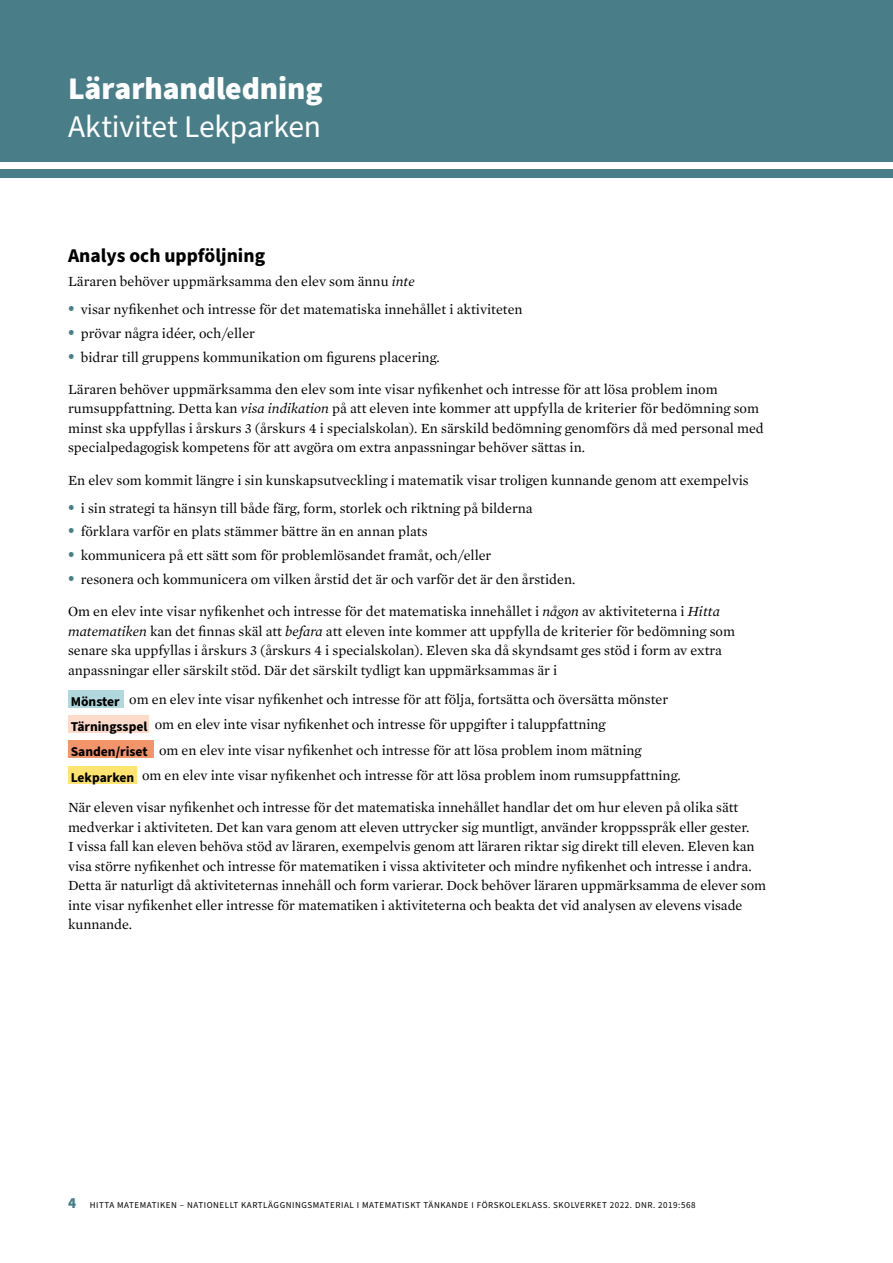
<style>
.page{position:relative;width:893px;height:1263px;background:#fff}
.page>*{position:absolute;margin:0;border:0;box-sizing:border-box;transform-origin:0 0}
.t1{font:31.5px "Source Sans Pro";letter-spacing:-.005em;color:#fff}
.t2{font:900 31.5px "Source Sans Pro";color:#fff}
.t3{font:700 19.5px "Source Sans Pro";color:#000}
.bröd_avstånd_före{font:14.25px/19.5px "Mercury Text G1";color:#000}
.bröd{font:14.25px "Mercury Text G1";color:#000}
.Tabell_rubrik{font:700 13.5px "Source Sans Pro";color:#000}
.Tabell_rubrik_svart{font:700 13.5px "Source Sans Pro";color:#000}
.t4{font:9px "Source Sans Pro";letter-spacing:.06em;color:#000}
.s1{font-style:italic}
.s2{font-family:"Source Sans Pro";font-size:21px;color:#497e89}
.s3{font-weight:900;font-size:15px;color:#497e89}
</style>
<div class="page">
<div style="left:0;top:0;width:893px;height:162px;background:#497e89"></div>
<div style="left:0;top:169px;width:893px;height:9px;background:#497e89"></div>
<div style="left:68px;top:690px;width:55px;height:17px;background:#b0d8dd"></div>
<div style="left:68px;top:716px;width:81px;height:17px;background:#fcdbcb"></div>
<div style="left:68px;top:741px;width:85px;height:17px;background:#f3956b"></div>
<div style="left:68px;top:766px;width:68px;height:17px;background:#ffe56f"></div>
<h1 class="t2" style="left:68px;top:67px;width:256px">Lärarhandledning</h1>
<h1 class="t1" style="left:68px;top:105px;width:255px">Aktivitet Lekparken</h1>
<h2 class="t3" style="left:68px;top:243px;width:199px">Analys och uppföljning</h2>
<p class="bröd" style="left:68px;top:271px;width:348px">Läraren behöver uppmärksamma den elev som ännu <span class="s1">inte</span></p>
<p class="bröd_avstånd_före" style="left:68px;top:299px;width:456px"><span class="s2">•</span> visar nyfikenhet och intresse för det matematiska innehållet i aktiviteten</p>
<p class="bröd_avstånd_före" style="left:68px;top:323px;width:189px"><span class="s2">•</span> prövar några idéer, och/eller</p>
<p class="bröd_avstånd_före" style="left:68px;top:346px;width:373px"><span class="s2">•</span> bidrar till gruppens kommunikation om figurens placering.</p>
<p class="bröd_avstånd_före" style="left:68px;top:379px;width:697px">Läraren behöver uppmärksamma den elev som inte visar nyfikenhet och intresse för att lösa problem inom rumsuppfattning. Detta kan <span class="s1">visa indikation</span> på att eleven inte kommer att uppfylla de kriterier för bedömning som minst ska uppfyllas i årskurs 3 (årskurs 4 i specialskolan). En särskild bedömning genomförs då med personal med specialpedagogisk kompetens för att avgöra om extra anpassningar behöver sättas in.</p>
<p class="bröd_avstånd_före" style="left:68px;top:469px;width:682px">En elev som kommit längre i sin kunskapsutveckling i matematik visar troligen kunnande genom att exempelvis</p>
<p class="bröd_avstånd_före" style="left:68px;top:497px;width:466px"><span class="s2">•</span> i sin strategi ta hänsyn till både färg, form, storlek och riktning på bilderna</p>
<p class="bröd_avstånd_före" style="left:68px;top:521px;width:361px"><span class="s2">•</span> förklara varför en plats stämmer bättre än en annan plats</p>
<p class="bröd_avstånd_före" style="left:68px;top:545px;width:425px"><span class="s2">•</span> kommunicera på ett sätt som för problemlösandet framåt, och/eller</p>
<p class="bröd_avstånd_före" style="left:68px;top:569px;width:509px"><span class="s2">•</span> resonera och kommunicera om vilken årstid det är och varför det är den årstiden.</p>
<p class="bröd_avstånd_före" style="left:68px;top:601px;width:668px">Om en elev inte visar nyfikenhet och intresse för det matematiska innehållet i <span class="s1">någon</span> av aktiviteterna i <span class="s1">Hitta matematiken</span> kan det finnas skäl att <span class="s1">befara</span> att eleven inte kommer att uppfylla de kriterier för bedömning som senare ska uppfyllas i årskurs 3 (årskurs 4 i specialskolan). Eleven ska då skyndsamt ges stöd i form av extra anpassningar eller särskilt stöd. Där det särskilt tydligt kan uppmärksammas är i</p>
<p class="Tabell_rubrik_svart" style="left:71px;top:692px;width:50px">Mönster</p>
<p class="bröd_avstånd_före" style="left:129px;top:689px;width:540px">om en elev inte visar nyfikenhet och intresse för att följa, fortsätta och översätta mönster</p>
<p class="Tabell_rubrik_svart" style="left:71px;top:717px;width:78px">Tärningsspel</p>
<p class="bröd_avstånd_före" style="left:155px;top:714px;width:452px">om en elev inte visar nyfikenhet och intresse för uppgifter i taluppfattning</p>
<p class="Tabell_rubrik" style="left:71px;top:743px;width:78px">Sanden/riset</p>
<p class="bröd_avstånd_före" style="left:159px;top:739px;width:484px">om en elev inte visar nyfikenhet och intresse för att lösa problem inom mätning</p>
<p class="Tabell_rubrik" style="left:71px;top:768px;width:65px">Lekparken</p>
<p class="bröd_avstånd_före" style="left:142px;top:765px;width:540px">om en elev inte visar nyfikenhet och intresse för att lösa problem inom rumsuppfattning.</p>
<p class="bröd_avstånd_före" style="left:68px;top:797px;width:700px">När eleven visar nyfikenhet och intresse för det matematiska innehållet handlar det om hur eleven på olika sätt medverkar i aktiviteten. Det kan vara genom att eleven uttrycker sig muntligt, använder kroppsspråk eller gester.<br>I vissa fall kan eleven behöva stöd av läraren, exempelvis genom att läraren riktar sig direkt till eleven. Eleven kan visa större nyfikenhet och intresse för matematiken i vissa aktiviteter och mindre nyfikenhet och intresse i andra.<br>Detta är naturligt då aktiviteternas innehåll och form varierar. Dock behöver läraren uppmärksamma de elever som inte visar nyfikenhet eller intresse för matematiken i aktiviteterna och beakta det vid analysen av elevens visade kunnande.</p>
<p class="t4" style="left:68px;top:1199px;width:629px"><span class="s3">4</span> HITTA MATEMATIKEN – NATIONELLT KARTLÄGGNINGSMATERIAL I MATEMATISKT TÄNKANDE I FÖRSKOLEKLASS. SKOLVERKET 2022. DNR. 2019:568</p>
</div>
